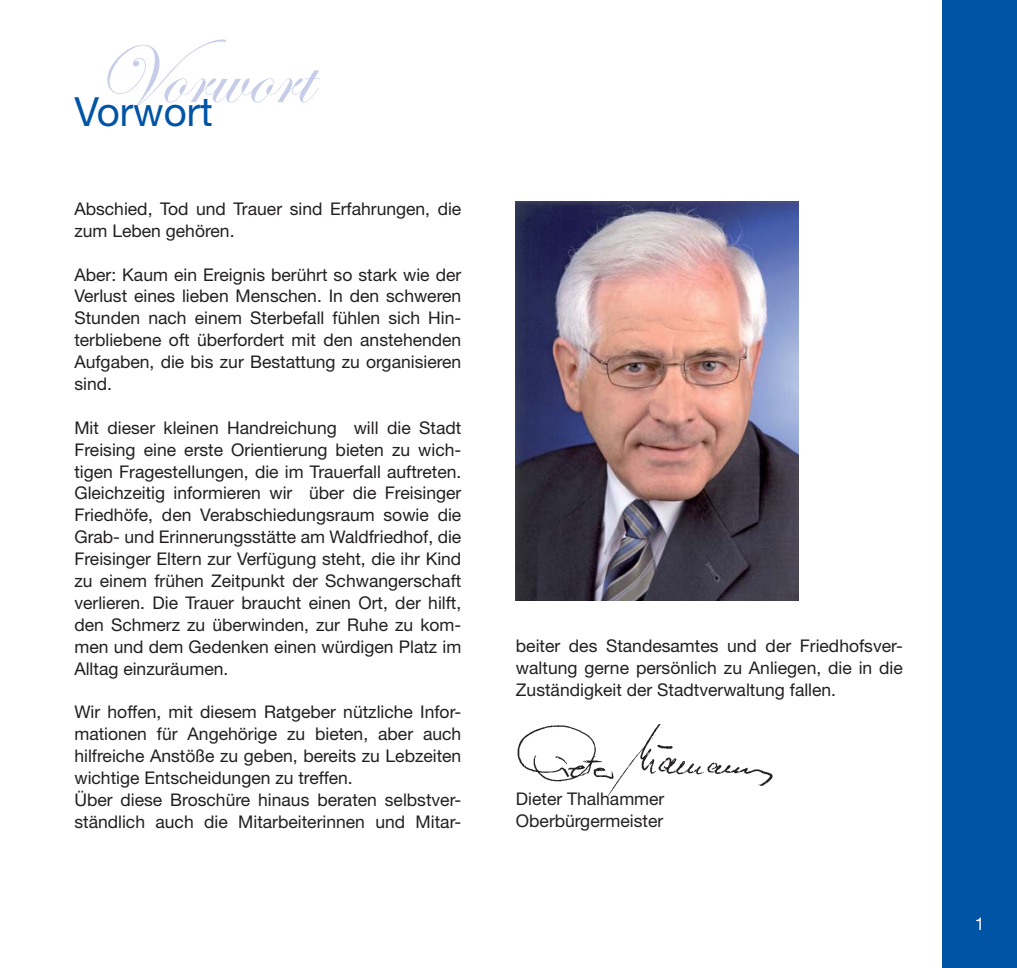
<style>
.page{position:relative;width:1017px;height:968px;background:#fff}
.page>*{position:absolute;margin:0;border:0;box-sizing:border-box;transform-origin:0 0}
.t1{font:87.5px "Edwardian Script ITC";color:#c7cde8}
.t2{font:40.25px "Helvetica Neue";color:#0054a6}
.t3{font:17.5px/21.9px "Helvetica Neue";color:#231f20}
.t4{font:17.5px "Helvetica Neue";color:#fff}
</style>
<div class="page">
<img style="left:516px;top:201px;width:283px;height:399px">
<div style="left:943px;top:0;width:74px;height:967px;background:#0054a6"></div>
<img style="left:517px;top:724px;width:256px;height:72px">
<h1 class="t1" style="left:94px;top:27px;width:218px">Vorwort</h1>
<h2 class="t2" style="left:74px;top:97px;width:140px">Vorwort</h2>
<p class="t3" style="left:74px;top:199px;width:388px">Abschied, Tod und Trauer sind Erfahrungen, die zum Leben gehören.</p>
<p class="t3" style="left:74px;top:265px;width:388px;text-align:justify">Aber: Kaum ein Ereignis berührt so stark wie der Verlust eines lieben Menschen. In den schweren Stunden nach einem Sterbefall fühlen sich Hin&shy;terbliebene oft überfordert mit den anstehenden Aufgaben, die bis zur Bestattung zu organisieren sind.</p>
<p class="t3" style="left:74px;top:418px;width:388px;text-align:justify">Mit dieser kleinen Handreichung will die Stadt Freising eine erste Orientierung bieten zu wich&shy;tigen Fragestellungen, die im Trauerfall auftreten.<br>Gleichzeitig informieren wir über die Freisinger Friedhöfe, den Verabschiedungsraum sowie die Grab- und Erinnerungsstätte am Waldfriedhof, die Freisinger Eltern zur Verfügung steht, die ihr Kind zu einem frühen Zeitpunkt der Schwangerschaft verlieren. Die Trauer braucht einen Ort, der hilft, den Schmerz zu überwinden, zur Ruhe zu kom&shy;men und dem Gedenken einen würdigen Platz im Alltag einzuräumen.</p>
<p class="t3" style="left:74px;top:702px;width:388px">Wir hoffen, mit diesem Ratgeber nützliche Infor&shy;mationen für Angehörige zu bieten, aber auch hilfreiche Anstöße zu geben, bereits zu Lebzeiten wichtige Entscheidungen zu treffen.<br>Über diese Broschüre hinaus beraten selbstver&shy;ständlich auch die Mitarbeiterinnen und Mitar-</p>
<p class="t3" style="left:516px;top:636px;width:388px;text-align:justify">beiter des Standesamtes und der Friedhofsver&shy;waltung gerne persönlich zu Anliegen, die in die Zuständigkeit der Stadtverwaltung fallen.</p>
<p class="t3" style="left:516px;top:789px;width:150px">Dieter Thalhammer<br>Oberbürgermeister</p>
<p class="t4" style="left:975px;top:917px;width:11px">1</p>
</div>
